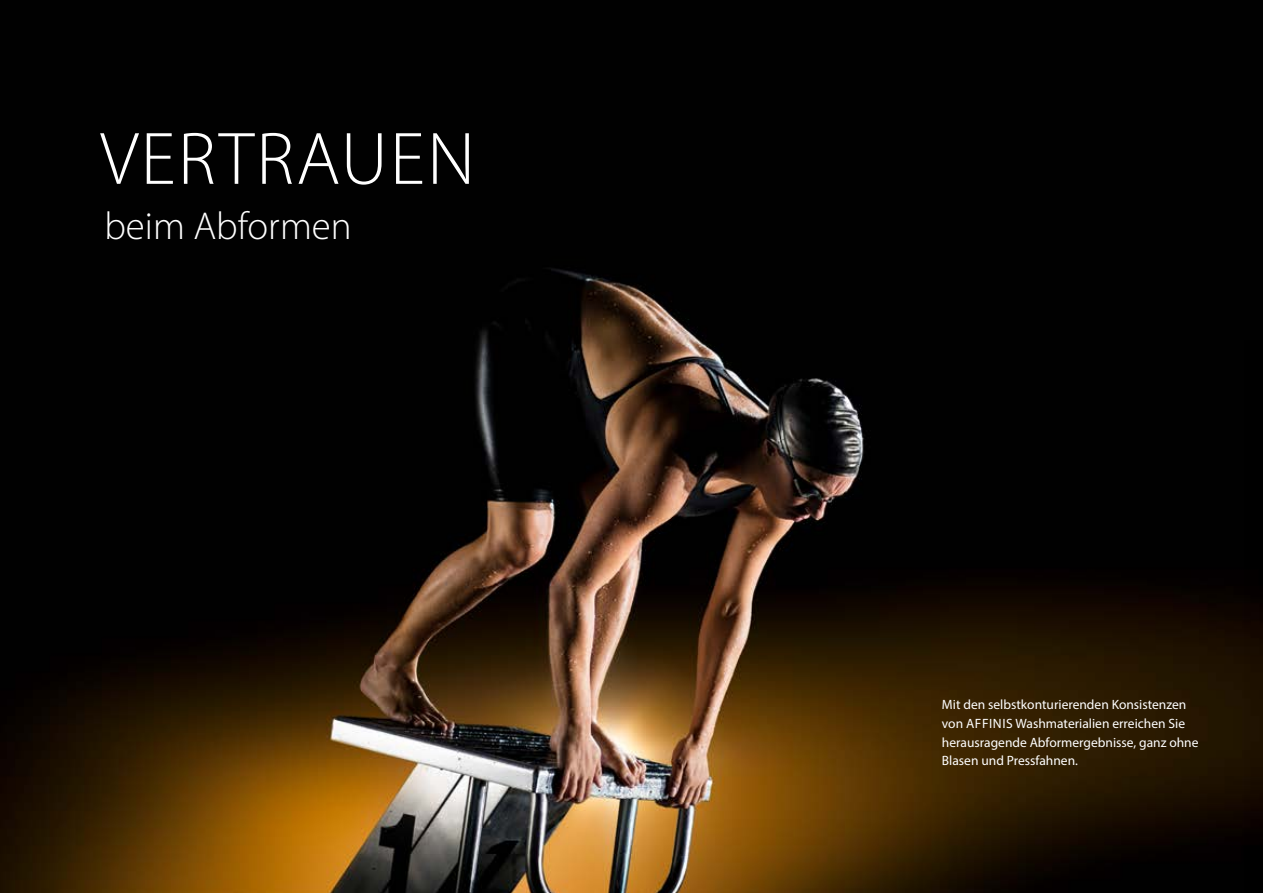
<style>
.page{position:relative;width:1263px;height:893px;background:#fff}
.page>*{position:absolute;margin:0;border:0;box-sizing:border-box;transform-origin:0 0}
.t1{font:300 75px "Myriad Pro";letter-spacing:.03em;color:#fff}
.t2{font:300 39px "Myriad Pro";color:#fff}
.t3{font:13.5px/18.8px "Myriad Pro";color:#fff}
</style>
<div class="page">
<img style="left:0;top:0;width:1263px;height:893px">
<img style="left:1244px;top:341px;width:19px;height:552px">
<h1 class="t1" style="left:100px;top:114px;width:376px">VERTRAUEN</h1>
<h2 class="t2" style="left:104px;top:203px;width:249px">beim Abformen</h2>
<p class="t3" style="left:942px;top:695px;width:258px">Mit den selbstkonturierenden Konsistenzen von AFFINIS Washmaterialien erreichen Sie herausragende Abformergebnisse, ganz ohne Blasen und Pressfahnen.</p>
</div>
